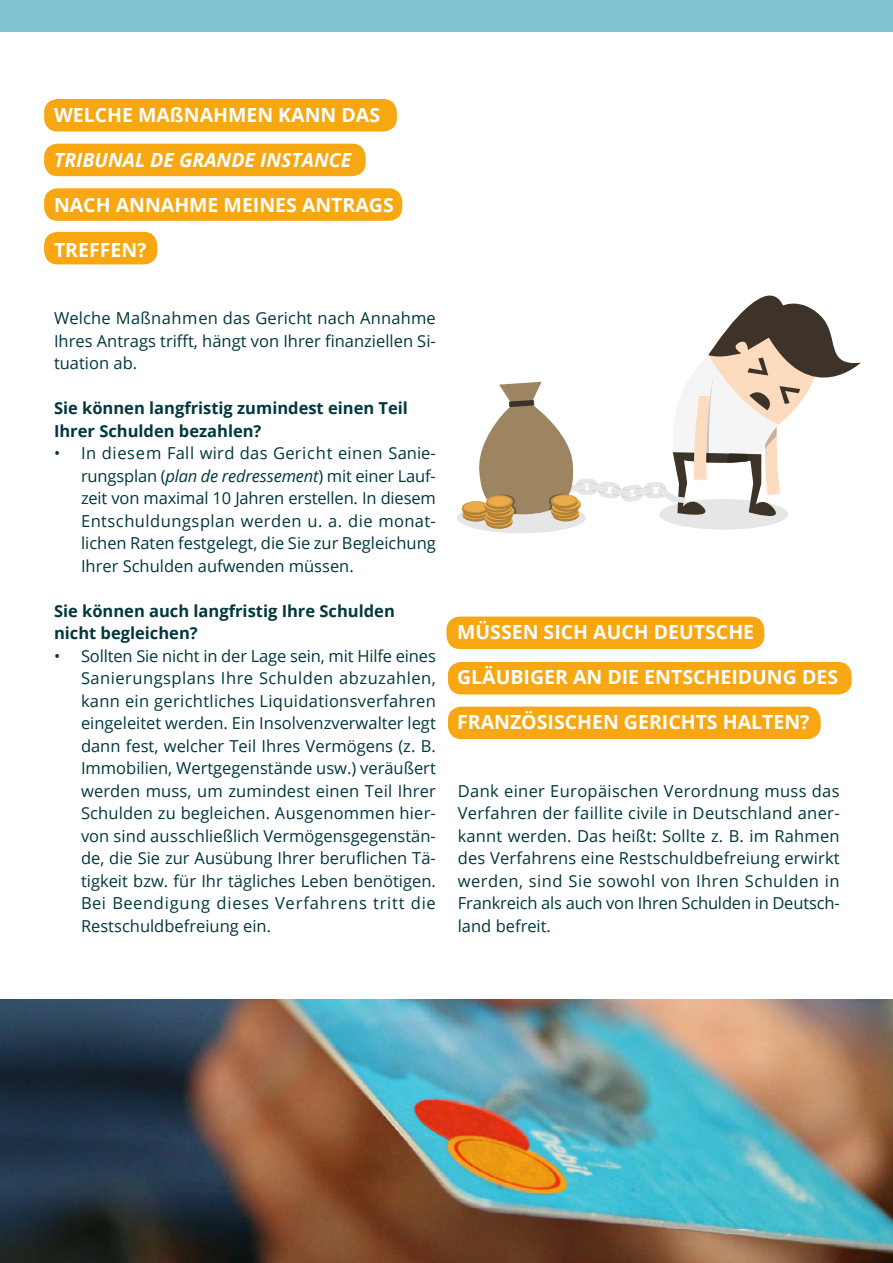
<style>
.page{position:relative;width:893px;height:1263px;background:#fff}
.page>*{position:absolute;margin:0;border:0;box-sizing:border-box;transform-origin:0 0}
.t1{font:700 19.5px "Open Sans";color:#fff}
.t2{font:italic 700 19.5px "Open Sans";color:#fff}
.t3{font:16.5px/22.5px "Open Sans";color:#00373d;text-align:justify}
.t4{font:700 16.5px/22.5px "Open Sans";color:#00373d}
.s1{font-style:italic}
</style>
<div class="page">
<div style="left:0;top:0;width:893px;height:32px;background:#80c2cf"></div>
<div style="left:44px;top:99px;width:353px;height:33px;background:#f7a712;border-radius:14px"></div>
<div style="left:44px;top:144px;width:322px;height:32px;background:#f7a712;border-radius:14px"></div>
<div style="left:44px;top:232px;width:113px;height:32px;background:#f7a712;border-radius:14px"></div>
<div style="left:44px;top:188px;width:358px;height:33px;background:#f7a712;border-radius:14px"></div>
<div style="left:446px;top:617px;width:318px;height:32px;background:#f7a712;border-radius:14px"></div>
<div style="left:448px;top:662px;width:404px;height:32px;background:#f7a712;border-radius:14px"></div>
<div style="left:448px;top:707px;width:373px;height:32px;background:#f7a712;border-radius:14px"></div>
<img style="left:0;top:999px;width:893px;height:264px">
<svg style="left:457px;top:295px;width:404px;height:238px"></svg>
<p class="t1" style="left:54px;top:101px;width:328px">WELCHE MAßNAHMEN KANN DAS</p>
<p class="t2" style="left:54px;top:146px;width:299px">TRIBUNAL DE GRANDE INSTANCE</p>
<p class="t1" style="left:54px;top:191px;width:341px">NACH ANNAHME MEINES ANTRAGS</p>
<p class="t1" style="left:54px;top:236px;width:94px">TREFFEN?</p>
<p class="t3" style="left:54px;top:306px;width:383px">Welche Maßnahmen das Gericht nach Annahme Ihres Antrags trifft, hängt von Ihrer finanziellen Si&shy;tuation ab.</p>
<p class="t4" style="left:54px;top:396px;width:355px">Sie können langfristig zumindest einen Teil<br>Ihrer Schulden bezahlen?</p>
<p class="t3" style="left:81px;top:441px;width:356px;text-indent:-27px">• In diesem Fall wird das Gericht einen Sanie&shy;rungsplan (<span class="s1">plan de redressement</span>) mit einer Lauf&shy;zeit von maximal 10 Jahren erstellen. In diesem Entschuldungsplan werden u. a. die monat&shy;lichen Raten festgelegt, die Sie zur Begleichung Ihrer Schulden aufwenden müssen.</p>
<p class="t4" style="left:54px;top:599px;width:342px">Sie können auch langfristig Ihre Schulden nicht begleichen?</p>
<p class="t3" style="left:81px;top:644px;width:356px;text-indent:-27px">• Sollten Sie nicht in der Lage sein, mit Hilfe eines Sanierungsplans Ihre Schulden abzuzahlen, kann ein gerichtliches Liquidationsverfahren eingeleitet werden. Ein Insolvenzverwalter legt dann fest, welcher Teil Ihres Vermögens (z. B.<br>Immobilien, Wertgegenstände usw.) veräußert werden muss, um zumindest einen Teil Ihrer Schulden zu begleichen. Ausgenommen hier&shy;von sind ausschließlich Vermögensgegenstän&shy;de, die Sie zur Ausübung Ihrer beruflichen Tä&shy;tigkeit bzw. für Ihr tägliches Leben benötigen.<br>Bei Beendigung dieses Verfahrens tritt die Restschuldbefreiung ein.</p>
<p class="t1" style="left:457px;top:618px;width:299px">MÜSSEN SICH AUCH DEUTSCHE</p>
<p class="t1" style="left:457px;top:663px;width:382px">GLÄUBIGER AN DIE ENTSCHEIDUNG DES</p>
<p class="t1" style="left:457px;top:708px;width:354px">FRANZÖSISCHEN GERICHTS HALTEN?</p>
<p class="t3" style="left:458px;top:779px;width:383px">Dank einer Europäischen Verordnung muss das Verfahren der faillite civile in Deutschland aner&shy;kannt werden. Das heißt: Sollte z. B. im Rahmen des Verfahrens eine Restschuldbefreiung erwirkt werden, sind Sie sowohl von Ihren Schulden in Frankreich als auch von Ihren Schulden in Deutsch&shy;land befreit.</p>
</div>
